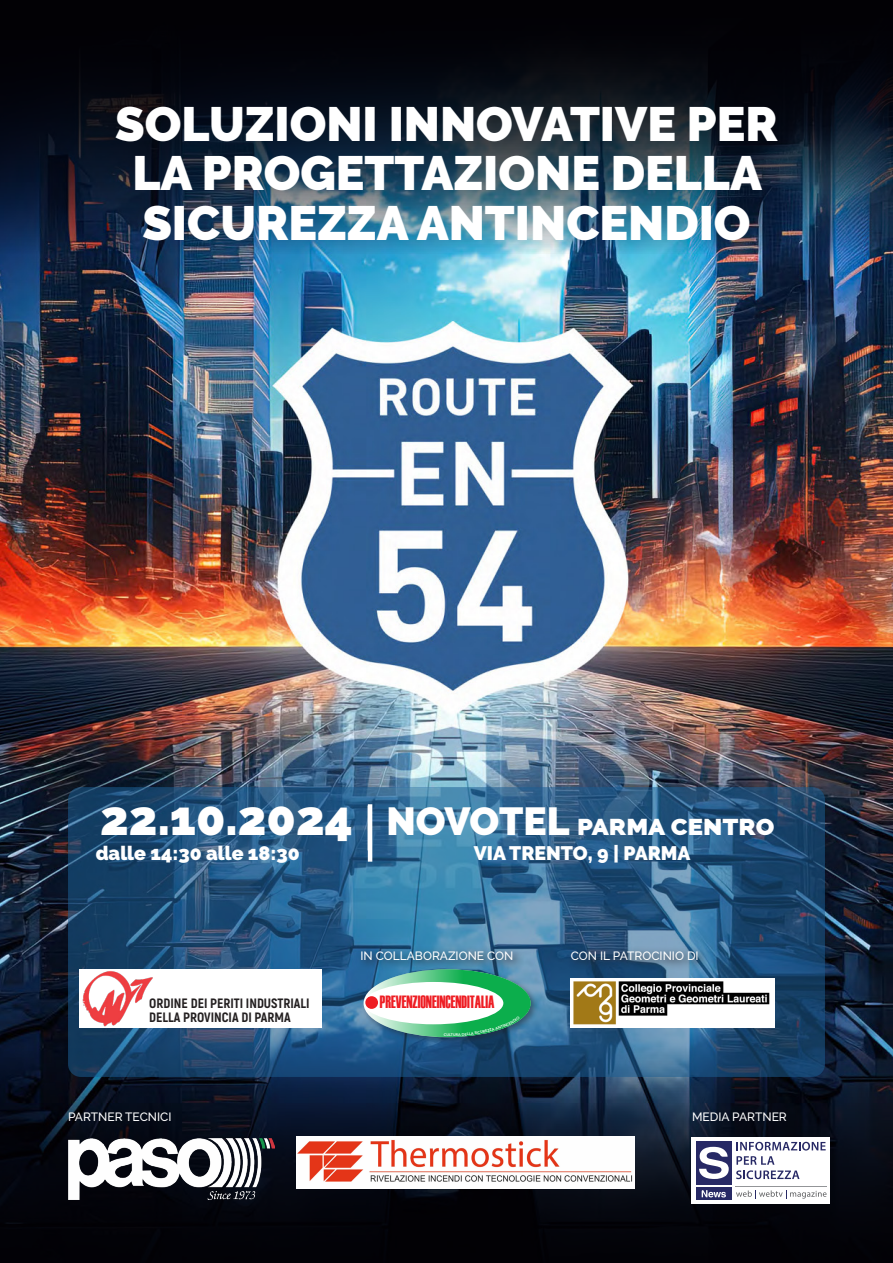
<style>
.page{position:relative;width:893px;height:1263px;background:#fff}
.page>*{position:absolute;margin:0;border:0;box-sizing:border-box;transform-origin:0 0}
.t1{font:900 48px/49.5px "Raleway";color:#fff;text-align:center}
.t2{font:900 28.5px "Raleway";color:#fff}
.t3{font:900 19.5px "Raleway";color:#fff}
.t4{font:17.7px "Haettenschweiler";color:#ee1d23;scale:.81 1}
.t5{font:800 13.5px/13.5px "Akrobat";color:#231f20}
.t6{font:500 12px "Raleway";color:#fff}
.t7{font:800 3.75px "Avenir";color:#fff}
.s1{font-size:48px}
.s2{font-weight:500;font-size:49.5px}
.s3{font-size:39px}
</style>
<div class="page">
<img style="left:0;top:254px;width:893px;height:792px">
<img style="left:0;top:0;width:893px;height:254px">
<svg style="left:0;top:1046px;width:893px;height:217px;background:#080e1a"></svg>
<svg style="left:68px;top:787px;width:757px;height:290px;background:#295a83"></svg>
<img style="left:297px;top:1137px;width:337px;height:51px">
<svg style="left:356px;top:946px;width:168px;height:25px;background:#3e769b"></svg>
<svg style="left:566px;top:946px;width:143px;height:25px;background:#3f6688"></svg>
<div style="left:361px;top:967px;width:178px;height:79px;background:#231f20;opacity:.46"></div>
<hr style="left:368px;top:804px;width:4px;height:58px;background:#fff">
<img style="left:68px;top:1138px;width:207px;height:61px">
<div style="left:692px;top:1137px;width:138px;height:67px;background:#fff"></div>
<div style="left:696px;top:1142px;width:36px;height:43px;background:#272965"></div>
<div style="left:696px;top:1187px;width:36px;height:13px;background:#272965"></div>
<svg style="left:702px;top:1190px;width:24px;height:7px"></svg>
<svg style="left:699px;top:1147px;width:30px;height:32px"></svg>
<svg style="left:736px;top:1142px;width:90px;height:8px"></svg>
<svg style="left:736px;top:1156px;width:63px;height:23px"></svg>
<svg style="left:736px;top:1190px;width:90px;height:9px"></svg>
<hr style="left:736px;top:1186px;width:91px;height:1px;background:#939598">
<div style="left:79px;top:969px;width:243px;height:58px;background:#fff"></div>
<img style="left:82px;top:971px;width:71px;height:56px">
<img style="left:571px;top:978px;width:203px;height:49px">
<svg style="left:364px;top:969px;width:167px;height:68px"></svg>
<p class="t1" style="left:115px;top:99px;width:664px">SOLUZIONI INNOVATIVE PER<br>LA PROGETTAZIONE DELLA<br>SICUREZZA ANTINCENDIO</p>
<p class="t2" style="left:100px;top:808px;width:676px"><span class="s1">22.10.2024</span> <span class="s2">|</span> <span class="s3">NOVOTEL</span> parma centro</p>
<p class="t3" style="left:96px;top:841px;width:206px">dalle 14:30 alle 18:30</p>
<p class="t3" style="left:474px;top:841px;width:218px">VIA TRENTO, 9 | PARMA</p>
<p class="t5" style="left:149px;top:996px;width:162px">ORDINE DEI PERITI INDUSTRIALI<br>DELLA PROVINCIA DI PARMA</p>
<p class="t6" style="left:68px;top:1110px;width:105px">PARTNER TECNICI</p>
<p class="t6" style="left:360px;top:949px;width:155px">IN COLLABORAZIONE CON</p>
<p class="t6" style="left:571px;top:949px;width:129px">CON IL PATROCINIO DI</p>
<p class="t4" style="left:380px;top:992px;width:143px">PREVENZIONEINCENDITALIA</p>
<p class="t7" style="left:444px;top:1032px;width:7px">CU</p>
<p class="t6" style="left:692px;top:1110px;width:96px">MEDIA PARTNER</p>
</div>
